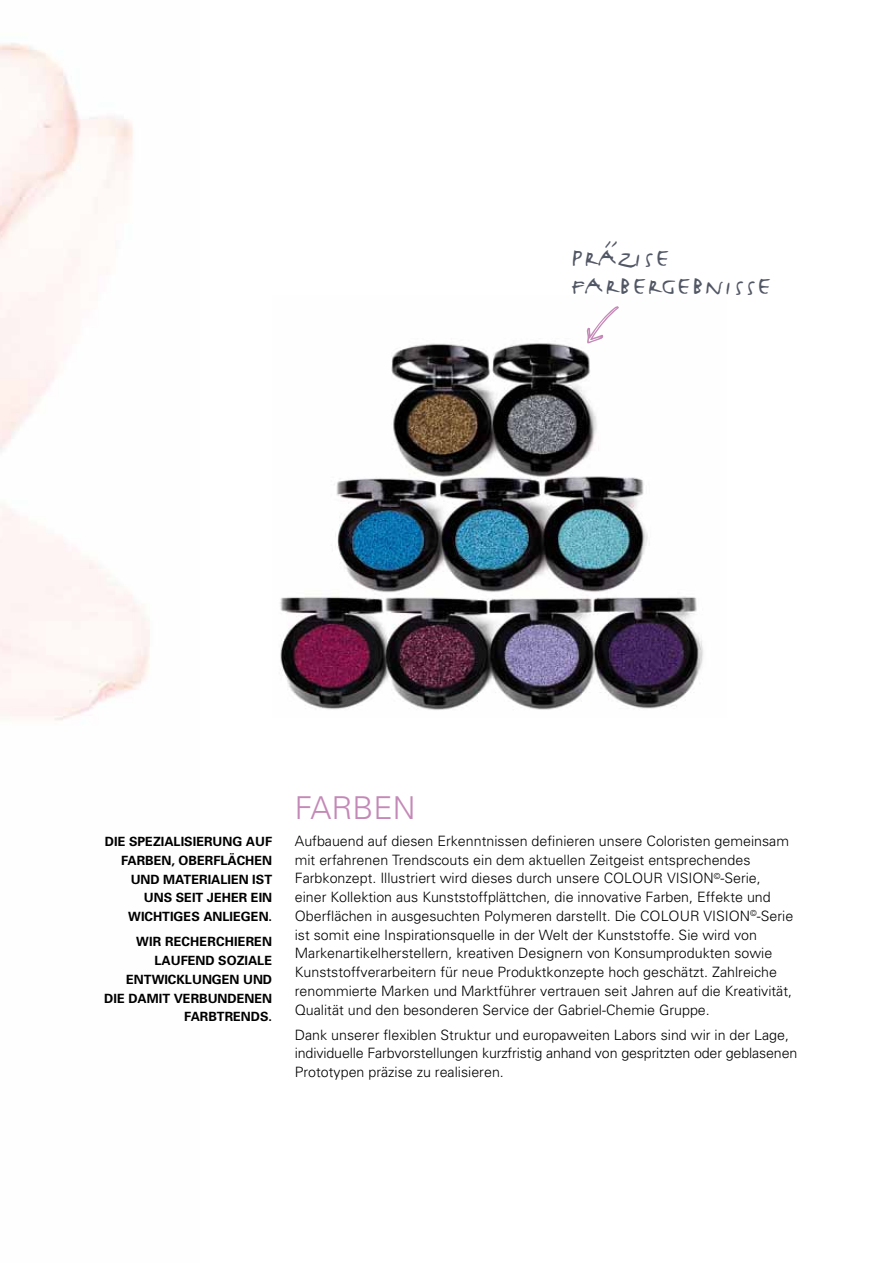
<style>
.page{position:relative;width:893px;height:1263px;background:#fff}
.page>*{position:absolute;margin:0;border:0;box-sizing:border-box;transform-origin:0 0}
.t1{font:43.5px "FF Justlefthand Caps";letter-spacing:.01em;color:#525765}
.t2{font:300 31.5px "Univers";color:#c489b7}
.t3{font:300 14.25px/18.8px "Univers";color:#000}
.t4{font:700 12.75px/18.8px "Univers";color:#000;text-align:right}
</style>
<div class="page">
<img style="left:280px;top:343px;width:423px;height:367px">
<svg style="left:586px;top:306px;width:33px;height:38px"></svg>
<h1 class="t1" style="left:571px;top:227px;width:100px">präzise</h1>
<h1 class="t1" style="left:571px;top:255px;width:202px">farbergebnisse</h1>
<p class="t4" style="left:105px;top:832px;width:169px">DIE SPEZIALISIERUNG AUF<br>FARBEN, OBERFLÄCHEN<br>UND MATERIALIEN IST<br>UNS SEIT JEHER EIN<br>WICHTIGES ANLIEGEN.</p>
<p class="t4" style="left:104px;top:932px;width:169px">WIR RECHERCHIEREN<br>LAUFEND SOZIALE<br>ENTWICKLUNGEN UND<br>DIE DAMIT VERBUNDENEN<br>FARBTRENDS.</p>
<h2 class="t2" style="left:295px;top:788px;width:122px">Farben</h2>
<p class="t3" style="left:295px;top:831px;width:496px">Aufbauend auf diesen Erkenntnissen definieren unsere Coloristen gemeinsam mit erfahrenen Trendscouts ein dem aktuellen Zeitgeist entsprechendes<br>Farbkonzept. Illustriert wird dieses durch unsere COLOUR</p>
<p class="t3" style="left:295px;top:868px;width:477px;text-indent:372px">VISION <sup>©</sup>-Serie, einer Kollektion aus Kunststoffplättchen, die innovative Farben, Effekte und<br>Oberflächen in ausgesuchten Polymeren darstellt. Die COLOUR</p>
<p class="t3" style="left:295px;top:906px;width:500px;text-indent:409px">VISION <sup>©</sup>-Serie ist somit eine Inspirationsquelle in der Welt der Kunststoffe. Sie wird von Markenartikelherstellern, kreativen Designern von Konsumprodukten sowie Kunststoffverarbeitern für neue Produktkonzepte hoch geschätzt. Zahlreiche renommierte Marken und Marktführer vertrauen seit Jahren auf die Kreativität, Qualität und den besonderen Service der Gabriel-Chemie G ruppe.</p>
<p class="t3" style="left:295px;top:1025px;width:504px">Dank unserer flexiblen Struktur und europaweiten Labors sind wir in der Lage, individuelle Farbvorstellungen kurzfristig anhand von gespritzten oder geblasenen<br>Prototypen präzise zu realisieren.</p>
</div>
